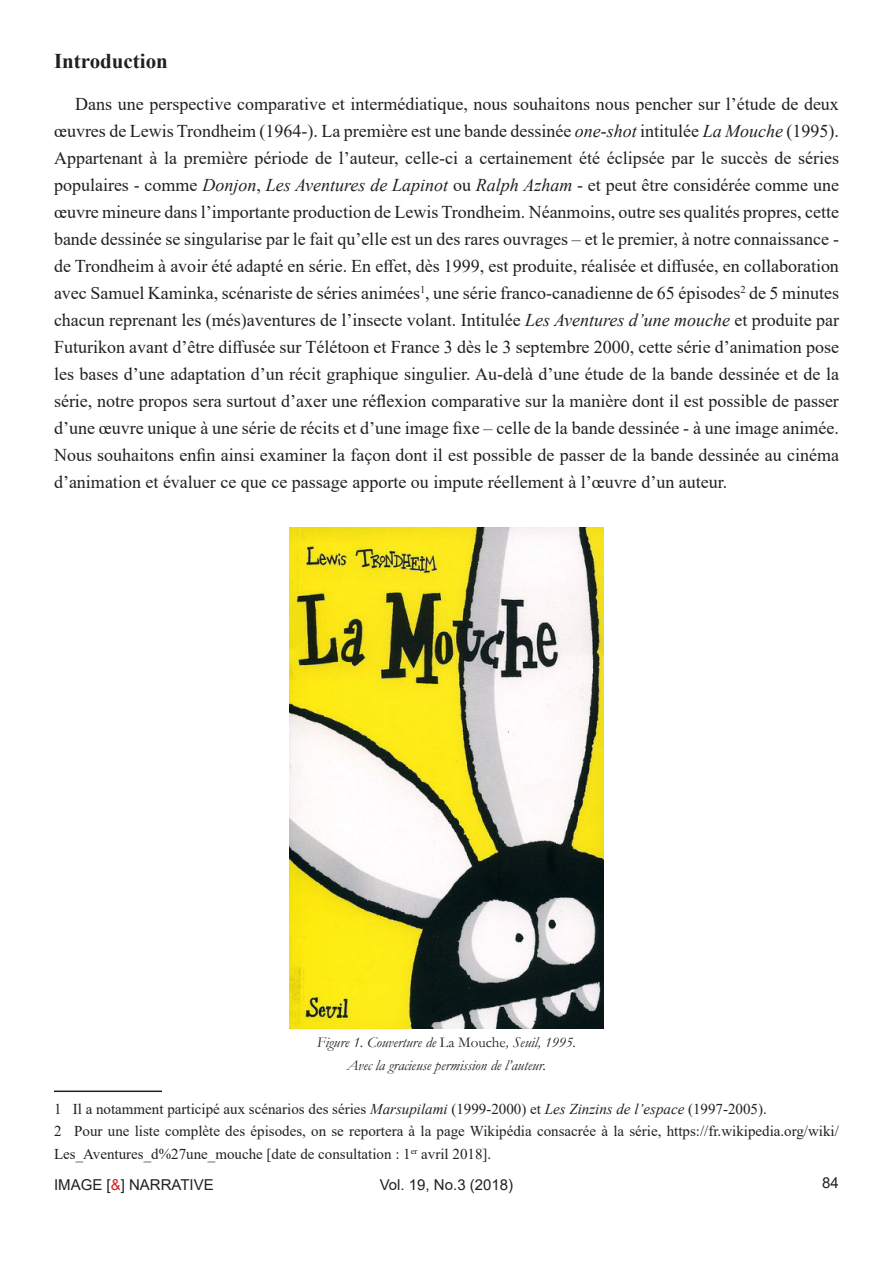
<style>
.page{position:relative;width:893px;height:1263px;background:#fff}
.page>*{position:absolute;margin:0;border:0;box-sizing:border-box;transform-origin:0 0}
.Subtitle{font:700 21px "Times New Roman";color:#231f20}
.Body_Text{font:18px/27px "Times New Roman";color:#231f20;text-align:justify}
.Footnotes{font:15px/22.5px "Times New Roman";color:#231f20}
.Illustration{font:italic 15px/22.5px "Garamond";color:#231f20;text-align:center}
.t1{font:15px "Arial";color:#231f20}
.s1{font-style:italic}
.s2{font-style:normal}
.s3{color:#d1232a}
</style>
<div class="page">
<hr style="left:54px;top:1090px;width:108px;height:2px;background:#231f20">
<img style="left:290px;top:527px;width:313px;height:502px">
<p class="Subtitle" style="left:54px;top:46px;width:115px">Introduction</p>
<p class="Body_Text" style="left:54px;top:90px;width:786px;text-indent:21px">Dans une perspective comparative et intermédiatique, nous souhaitons nous pencher sur l’étude de deux œuvres de Lewis Trondheim (1964-). La première est une bande dessinée <span class="s1">one-shot</span> intitulée <span class="s1">La Mouche</span> (1995).<br>Appartenant à la première période de l’auteur, celle-ci a certainement été éclipsée par le succès de séries populaires - comme <span class="s1">Donjon</span>, <span class="s1">Les Aventures de Lapinot</span> ou <span class="s1">Ralph Azham</span> - et peut être considérée comme une œuvre mineure dans l’importante production de Lewis Trondheim. Néanmoins, outre ses qualités propres, cette bande dessinée se singularise par le fait qu’elle est un des rares ouvrages – et le premier, à notre connaissance - de Trondheim à avoir été adapté en série. En effet, dès 1999, est produite, réalisée et diffusée, en collaboration avec Samuel Kaminka, scénariste de séries animées<sup>1</sup>, une série franco-canadienne de 65 épisodes<sup>2</sup> de 5 minutes chacun reprenant les (més)aventures de l’insecte volant. Intitulée <span class="s1">Les Aventures d’une mouche</span> et produite par Futurikon avant d’être diffusée sur Télétoon et France 3 dès le 3 septembre 2000, cette série d’animation pose les bases d’une adaptation d’un récit graphique singulier. Au-delà d’une étude de la bande dessinée et de la série, notre propos sera surtout d’axer une réflexion comparative sur la manière dont il est possible de passer d’une œuvre unique à une série de récits et d’une image fixe – celle de la bande dessinée - à une image animée.<br>Nous souhaitons enfin ainsi examiner la façon dont il est possible de passer de la bande dessinée au cinéma d’animation et évaluer ce que ce passage apporte ou impute réellement à l’œuvre d’un auteur.</p>
<p class="Illustration" style="left:317px;top:1031px;width:261px">Figure 1. Couverture de <span class="s2">La Mouche</span>, Seuil, 1995.<br>Avec la gracieuse permission de l’auteur.</p>
<p class="Footnotes" style="left:54px;top:1097px;width:714px">1 Il a notamment participé aux scénarios des séries <span class="s1">Marsupilami</span> (1999-2000) et <span class="s1">Les Zinzins de l’espace</span> (1997-2005).</p>
<p class="Footnotes" style="left:54px;top:1119px;width:786px">2 Pour une liste complète des épisodes, on se reportera à la page Wikipédia consacrée à la série, https://fr.wikipedia.org/wiki/<br>Les_Aventures_d%27une_mouche [date de consultation : 1<sup>er</sup> avril 2018].</p>
<p class="t1" style="left:54px;top:1174px;width:161px">IMAGE [<span class="s3">&amp;</span>] NARRATIVE</p>
<p class="t1" style="left:380px;top:1174px;width:135px">Vol. 19, No.3 (2018)</p>
<p class="t1" style="left:822px;top:1172px;width:18px">84</p>
</div>
